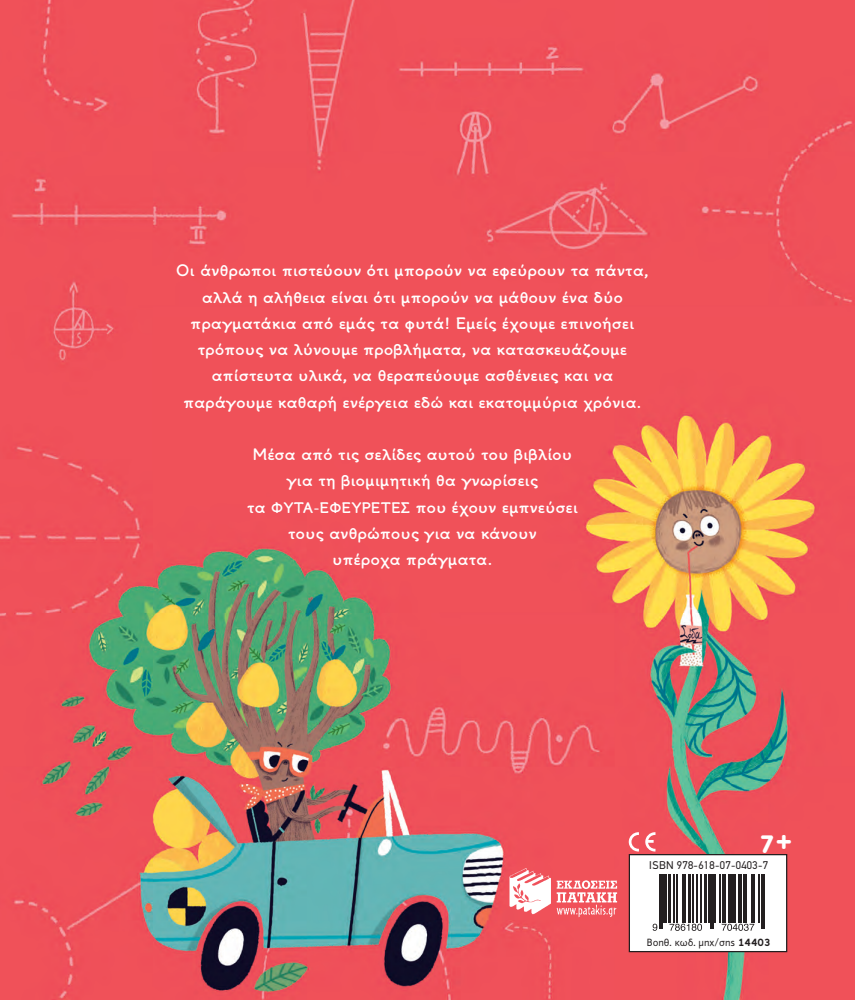
<style>
.page{position:relative;width:855px;height:1001px;background:#fff}
.page>*{position:absolute;margin:0;border:0;box-sizing:border-box;transform-origin:0 0}
.t1{font:25px "UB Fashion Bold";color:#fff}
.t2{font:700 15.88px/26.2px "PF Alfabeta";letter-spacing:.03em;color:#fff;text-align:center}
.t3{font:11.25px "PF Din Text";letter-spacing:.03em;color:#231f20}
.t4{font:10.62px "PF Textbook";color:#231f20}
.s1{font-size:14.62px}
.s2{font-weight:700}
</style>
<div class="page">
<img style="left:1px;top:0;width:853px;height:999px">
<svg style="left:630px;top:855px;width:155px;height:95px"></svg>
<div style="left:628px;top:853px;width:159px;height:99px;border:1px solid #231f20"></div>
<img style="left:508px;top:865px;width:109px;height:54px">
<hr style="left:658px;top:873px;width:2px;height:55px;background:#231f20">
<hr style="left:661px;top:873px;width:1px;height:55px;background:#231f20">
<hr style="left:663px;top:873px;width:3px;height:49px;background:#231f20">
<hr style="left:667px;top:873px;width:3px;height:49px;background:#231f20">
<hr style="left:673px;top:873px;width:1px;height:49px;background:#231f20">
<hr style="left:676px;top:873px;width:1px;height:49px;background:#231f20">
<hr style="left:682px;top:873px;width:1px;height:49px;background:#231f20">
<hr style="left:684px;top:873px;width:1px;height:49px;background:#231f20">
<hr style="left:687px;top:873px;width:3px;height:49px;background:#231f20">
<hr style="left:692px;top:873px;width:1px;height:49px;background:#231f20">
<hr style="left:696px;top:873px;width:1px;height:49px;background:#231f20">
<hr style="left:700px;top:873px;width:1px;height:49px;background:#231f20">
<hr style="left:704px;top:873px;width:2px;height:49px;background:#231f20">
<hr style="left:707px;top:873px;width:1px;height:49px;background:#231f20">
<hr style="left:710px;top:873px;width:1px;height:55px;background:#231f20">
<hr style="left:712px;top:873px;width:1px;height:55px;background:#231f20">
<hr style="left:714px;top:873px;width:1px;height:49px;background:#231f20">
<hr style="left:718px;top:873px;width:2px;height:49px;background:#231f20">
<hr style="left:722px;top:873px;width:3px;height:49px;background:#231f20">
<hr style="left:727px;top:873px;width:1px;height:49px;background:#231f20">
<hr style="left:730px;top:873px;width:1px;height:49px;background:#231f20">
<hr style="left:732px;top:873px;width:3px;height:49px;background:#231f20">
<svg style="left:737px;top:873px;width:4px;height:49px"></svg>
<hr style="left:743px;top:873px;width:1px;height:49px;background:#231f20">
<hr style="left:745px;top:873px;width:1px;height:49px;background:#231f20">
<hr style="left:751px;top:873px;width:1px;height:49px;background:#231f20">
<hr style="left:753px;top:873px;width:1px;height:49px;background:#231f20">
<hr style="left:757px;top:873px;width:1px;height:49px;background:#231f20">
<hr style="left:761px;top:873px;width:1px;height:55px;background:#231f20">
<hr style="left:763px;top:873px;width:1px;height:55px;background:#231f20">
<svg style="left:652px;top:923px;width:5px;height:7px"></svg>
<svg style="left:669px;top:923px;width:32px;height:7px"></svg>
<svg style="left:721px;top:923px;width:33px;height:7px"></svg>
<svg style="left:628px;top:832px;width:10px;height:19px"></svg>
<svg style="left:645px;top:832px;width:10px;height:19px"></svg>
<p class="t2" style="left:176px;top:257px;width:473px">Οι άνθρωποι πιστεύουν ότι μπορούν να εφεύρουν τα πάντα, αλλά η αλήθεια είναι ότι μπορούν να μάθουν ένα δύο πραγματάκια από εμάς τα φυτά! Εμείς έχουμε επινοήσει τρόπους να λύνουμε προβλήματα, να κατασκευάζουμε απίστευτα υλικά, να θεραπεύουμε ασθένειες και να παράγουμε καθαρή ενέργεια εδώ και εκατομμύρια χρόνια.</p>
<p class="t2" style="left:247px;top:441px;width:332px">Μέσα από τις σελίδες αυτού του βιβλίου για τη βιομιμητική θα γνωρίσεις<br>τα <span class="s1">ΦΥΤΑ-ΕΦΕΥΡΕΤΕΣ</span> που έχουν εμπνεύσει τους ανθρώπους για να κάνουν<br>υπέροχα πράγματα.</p>
<h1 class="t1" style="left:759px;top:827px;width:33px">7+</h1>
<p class="t3" style="left:649px;top:858px;width:120px">ISBN 978-618-07-0403-7</p>
<p class="t4" style="left:646px;top:936px;width:125px">Βοηθ. κωδ. μηχ/σης <span class="s2">14403</span></p>
</div>
